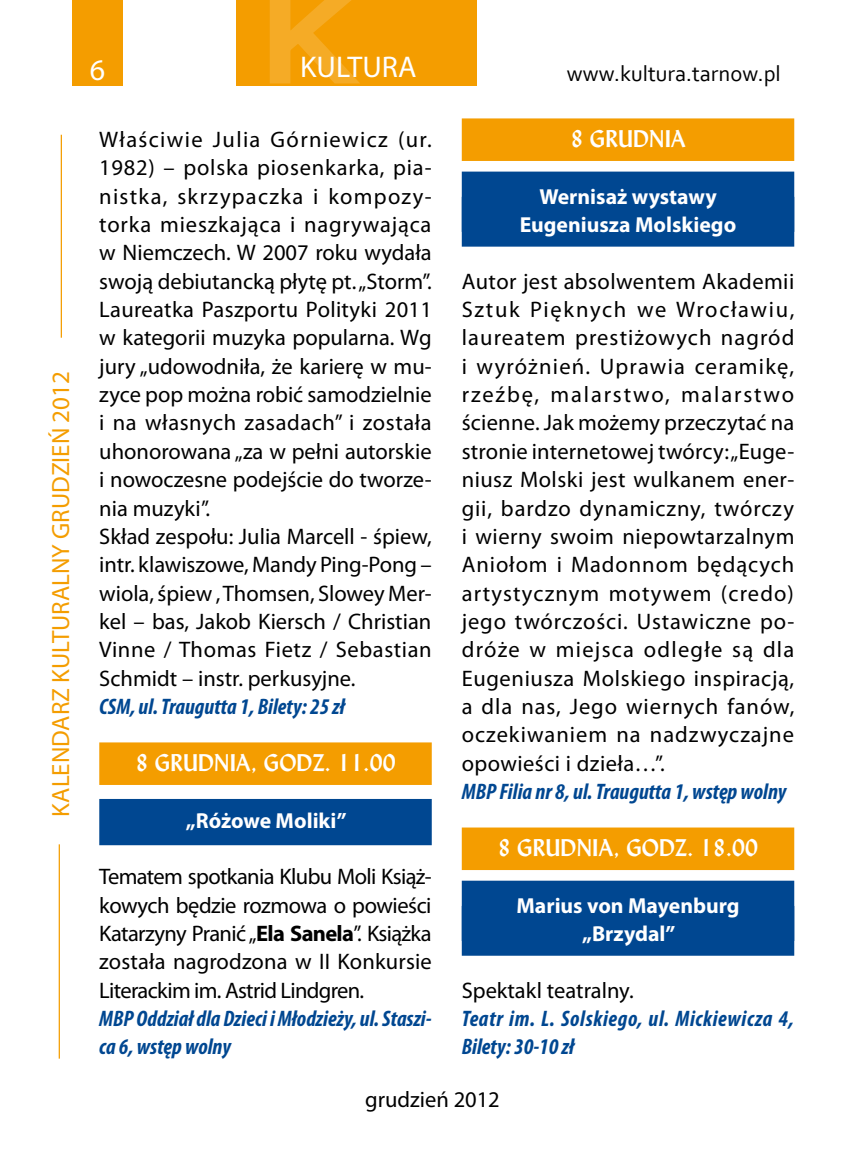
<style>
.page{position:relative;width:851px;height:1170px;background:#fff}
.page>*{position:absolute;margin:0;border:0;box-sizing:border-box;transform-origin:0 0}
.t1{font:30px "Myriad Pro";color:#fff}
.t2{font:25px "Myriad Pro";color:#f49d00}
.t3{font:22.5px/28.2px "Myriad Pro";color:#000;text-align:justify}
.t4{font:italic 700 condensed 22.5px/28.2px "Myriad Pro";color:#004791}
.t5{font:italic 700 condensed 22.5px/28.2px "Myriad Pro";letter-spacing:.03em;color:#004791}
.t6{font:700 22.5px "Lydian PL";color:#fff}
.t7{font:22.5px "Corbel";color:#000}
.t8{font:700 21.75px/28.2px "Myriad Pro";color:#fff;text-align:center}
.s1{font-weight:700}
</style>
<div class="page">
<div style="left:72px;top:0;width:51px;height:85px;background:#f49d00"></div>
<div style="left:236px;top:0;width:240px;height:85px;background:#f49d00"></div>
<svg style="left:267px;top:0;width:164px;height:86px"></svg>
<hr style="left:61px;top:135px;width:1px;height:203px;background:#f49d00">
<hr style="left:59px;top:844px;width:1px;height:214px;background:#f49d00">
<div style="left:99px;top:742px;width:332px;height:42px;background:#f49d00"></div>
<div style="left:99px;top:798px;width:332px;height:47px;background:#004791"></div>
<div style="left:461px;top:118px;width:333px;height:43px;background:#f49d00"></div>
<div style="left:461px;top:171px;width:333px;height:75px;background:#004791"></div>
<div style="left:461px;top:827px;width:333px;height:43px;background:#f49d00"></div>
<div style="left:461px;top:880px;width:333px;height:75px;background:#004791"></div>
<p class="t2" style="left:45px;top:816px;width:447px;rotate:-90deg">KALENDARZ KULTURALNY GRUDZIEŃ 2012</p>
<h1 class="t1" style="left:90px;top:51px;width:17px">6</h1>
<h1 class="t1" style="left:300px;top:48px;width:118px">KULTURA</h1>
<p class="t7" style="left:566px;top:59px;width:215px">www.kultura.tarnow.pl</p>
<p class="t3" style="left:99px;top:125px;width:334px;text-align:left">Właściwie Julia Górniewicz (ur.<br>1982) – polska piosenkarka, pia&shy;nistka, skrzypaczka i kompozy&shy;torka mieszkająca i nagrywająca w Niemczech. W 2007 roku wydała swoją debiutancką płytę pt. „Storm”.<br>Laureatka Paszportu Polityki 2011 w kategorii muzyka popularna. Wg jury „udowodniła, że karierę w mu&shy;zyce pop można robić samodzielnie i na własnych zasadach” i została uhonorowana „za w pełni autorskie i nowoczesne podejście do tworze&shy;nia muzyki”.<br>Skład zespołu: Julia Marcell - śpiew, intr. klawiszowe, Mandy Ping-Pong – wiola, śpiew , Thomsen, Slowey Mer&shy;kel – bas, Jakob Kiersch / Christian<br>Vinne / Thomas Fietz / Sebastian<br>Schmidt – instr. perkusyjne.</p>
<p class="t4" style="left:99px;top:692px;width:247px">CSM, ul. Traugutta 1, Bilety: 25 zł</p>
<p class="t6" style="left:135px;top:747px;width:262px">8 GRUDNIA, GODZ. 11.00</p>
<p class="t8" style="left:186px;top:805px;width:162px">„Różowe Moliki”</p>
<p class="t3" style="left:99px;top:862px;width:334px">Tematem spotkania Klubu Moli Książ&shy;kowych będzie rozmowa o powieści Katarzyny Pranić „<span class="s1">Ela Sanela</span>”. Książka została nagrodzona w II Konkursie Literackim im. Astrid Lindgren.</p>
<p class="t4" style="left:99px;top:1003px;width:334px">MBP Oddział dla Dzieci i Młodzieży, ul. Staszi&shy;ca 6, wstęp wolny</p>
<p class="t6" style="left:570px;top:124px;width:117px">8 GRUDNIA</p>
<p class="t8" style="left:519px;top:181px;width:218px">Wernisaż wystawy<br>Eugeniusza Molskiego</p>
<p class="t3" style="left:461px;top:266px;width:334px">Autor jest absolwentem Akademii Sztuk Pięknych we Wrocławiu, laureatem prestiżowych nagród i wyróżnień. Uprawia ceramikę, rzeźbę, malarstwo, malarstwo ścienne. Jak możemy przeczytać na stronie internetowej twórcy: „Euge&shy;niusz Molski jest wulkanem ener&shy;gii, bardzo dynamiczny, twórczy i wierny swoim niepowtarzalnym Aniołom i Madonnom będących artystycznym motywem (credo) jego twórczości. Ustawiczne po&shy;dróże w miejsca odległe są dla Eugeniusza Molskiego inspiracją, a dla nas, Jego wiernych fanów, oczekiwaniem na nadzwyczajne opowieści i dzieła…”.</p>
<p class="t4" style="left:461px;top:777px;width:326px">MBP Filia nr 8, ul. Traugutta 1, wstęp wolny</p>
<p class="t6" style="left:498px;top:832px;width:262px">8 GRUDNIA, GODZ. 18.00</p>
<p class="t8" style="left:516px;top:890px;width:225px">Marius von Mayenburg „Brzydal”</p>
<p class="t3" style="left:461px;top:975px;width:173px">Spektakl teatralny.</p>
<p class="t5" style="left:461px;top:1003px;width:333px">Teatr im. L. Solskiego, ul. Mickiewicza 4,<br>Bilety: 30-10 zł</p>
<p class="t3" style="left:365px;top:1085px;width:136px">grudzień 2012</p>
</div>
